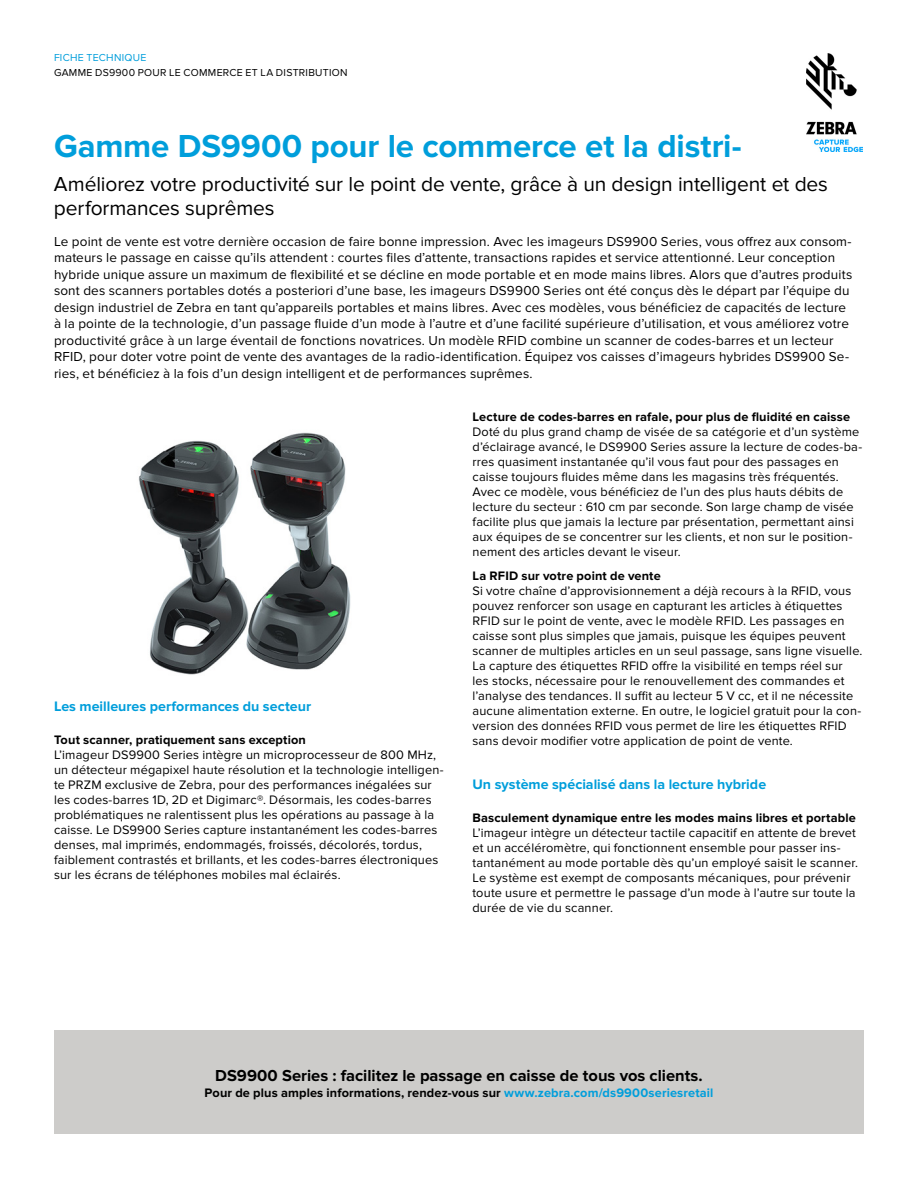
<style>
.page{position:relative;width:918px;height:1188px;background:#fff}
.page>*{position:absolute;margin:0;border:0;box-sizing:border-box;transform-origin:0 0}
.t1{font:700 33px "Proxima Nova";letter-spacing:-.005em;color:#009edb}
.t2{font:21px/24px "Proxima Nova";letter-spacing:-.005em;color:#000}
.t3{font:700 16.5px "Proxima Nova";color:#000}
.t4{font:700 14.25px "Proxima Nova";color:#009edb}
.t5{font:13.5px/16.5px "Proxima Nova";letter-spacing:.01em;color:#000}
.t6{font:12.75px/15px "Proxima Nova";letter-spacing:.015em;color:#000}
.t7{font:700 12.75px "Proxima Nova";letter-spacing:.01em;color:#000}
.t8{font:10.5px "Proxima Nova";letter-spacing:.025em;color:#000}
.t9{font:10.5px "Proxima Nova";letter-spacing:.025em;color:#009edb}
.s1{color:#009edb}
</style>
<div class="page">
<img style="left:806px;top:54px;width:56px;height:97px">
<div style="left:54px;top:1031px;width:810px;height:103px;background:#cdccca"></div>
<img style="left:138px;top:432px;width:213px;height:243px">
<p class="t9" style="left:54px;top:52px;width:94px">FICHE TECHNIQUE</p>
<p class="t8" style="left:54px;top:66px;width:295px">GAMME DS9900 POUR LE COMMERCE ET LA DISTRIBUTION</p>
<h1 class="t1" style="left:54px;top:127px;width:689px">Gamme DS9900 pour le commerce et la distri-</h1>
<h2 class="t2" style="left:54px;top:173px;width:776px">Améliorez votre productivité sur le point de vente, grâce à un design intelligent et des performances suprêmes</h2>
<p class="t5" style="left:54px;top:233px;width:800px">Le point de vente est votre dernière occasion de faire bonne impression. Avec les imageurs DS9900 Series, vous offrez aux consom&shy;mateurs le passage en caisse qu’ils attendent : courtes files d’attente, transactions rapides et service attentionné. Leur conception hybride unique assure un maximum de flexibilité et se décline en mode portable et en mode mains libres. Alors que d’autres produits sont des scanners portables dotés a posteriori d’une base, les imageurs DS9900 Series ont été conçus dès le départ par l’équipe du design industriel de Zebra en tant qu’appareils portables et mains libres. Avec ces modèles, vous bénéficiez de capacités de lecture à la pointe de la technologie, d’un passage fluide d’un mode à l’autre et d’une facilité supérieure d’utilisation, et vous améliorez votre productivité grâce à un large éventail de fonctions novatrices. Un modèle RFID combine un scanner de codes-barres et un lecteur RFID, pour doter votre point de vente des avantages de la radio-identification. Équipez vos caisses d’imageurs hybrides DS9900 Se&shy;ries, et bénéficiez à la fois d’un design intelligent et de performances suprêmes.</p>
<p class="t4" style="left:54px;top:698px;width:259px">Les meilleures performances du secteur</p>
<p class="t7" style="left:54px;top:733px;width:253px">Tout scanner, pratiquement sans exception</p>
<p class="t6" style="left:54px;top:748px;width:391px">L’imageur DS9900 Series intègre un microprocesseur de 800 MHz, un détecteur mégapixel haute résolution et la technologie intelligen&shy;te PRZM exclusive de Zebra, pour des performances inégalées sur les codes-barres 1D, 2D et Digimarc®. Désormais, les codes-barres problématiques ne ralentissent plus les opérations au passage à la caisse. Le DS9900 Series capture instantanément les codes-barres denses, mal imprimés, endommagés, froissés, décolorés, tordus, faiblement contrastés et brillants, et les codes-barres électroniques sur les écrans de téléphones mobiles mal éclairés.</p>
<p class="t7" style="left:472px;top:410px;width:379px">Lecture de codes-barres en rafale, pour plus de fluidité en caisse</p>
<p class="t6" style="left:472px;top:425px;width:391px">Doté du plus grand champ de visée de sa catégorie et d’un système d’éclairage avancé, le DS9900 Series assure la lecture de codes-ba&shy;rres quasiment instantanée qu’il vous faut pour des passages en caisse toujours fluides même dans les magasins très fréquentés.<br>Avec ce modèle, vous bénéficiez de l’un des plus hauts débits de lecture du secteur : 610 cm par seconde. Son large champ de visée facilite plus que jamais la lecture par présentation, permettant ainsi aux équipes de se concentrer sur les clients, et non sur le position&shy;nement des articles devant le viseur.</p>
<p class="t7" style="left:472px;top:569px;width:190px">La RFID sur votre point de vente</p>
<p class="t6" style="left:472px;top:584px;width:392px">Si votre chaîne d’approvisionnement a déjà recours à la RFID, vous pouvez renforcer son usage en capturant les articles à étiquettes RFID sur le point de vente, avec le modèle RFID. Les passages en caisse sont plus simples que jamais, puisque les équipes peuvent scanner de multiples articles en un seul passage, sans ligne visuelle.<br>La capture des étiquettes RFID offre la visibilité en temps réel sur<br>les stocks, nécessaire pour le renouvellement des commandes et l’analyse des tendances. Il suffit au lecteur 5 V cc, et il ne nécessite aucune alimentation externe. En outre, le logiciel gratuit pour la con&shy;version des données RFID vous permet de lire les étiquettes RFID sans devoir modifier votre application de point de vente.</p>
<p class="t4" style="left:472px;top:776px;width:295px">Un système spécialisé dans la lecture hybride</p>
<p class="t7" style="left:472px;top:810px;width:385px">Basculement dynamique entre les modes mains libres et portable</p>
<p class="t6" style="left:472px;top:825px;width:387px">L’imageur intègre un détecteur tactile capacitif en attente de brevet et un accéléromètre, qui fonctionnent ensemble pour passer ins&shy;tantanément au mode portable dès qu’un employé saisit le scanner.<br>Le système est exempt de composants mécaniques, pour prévenir toute usure et permettre le passage d’un mode à l’autre sur toute la durée de vie du scanner.</p>
<p class="t3" style="left:215px;top:1066px;width:489px">DS9900 Series : facilitez le passage en caisse de tous vos clients.</p>
<p class="t7" style="left:205px;top:1085px;width:510px">Pour de plus amples informations, rendez-vous sur <span class="s1">www.zebra.com/ds9900seriesretail</span></p>
</div>
